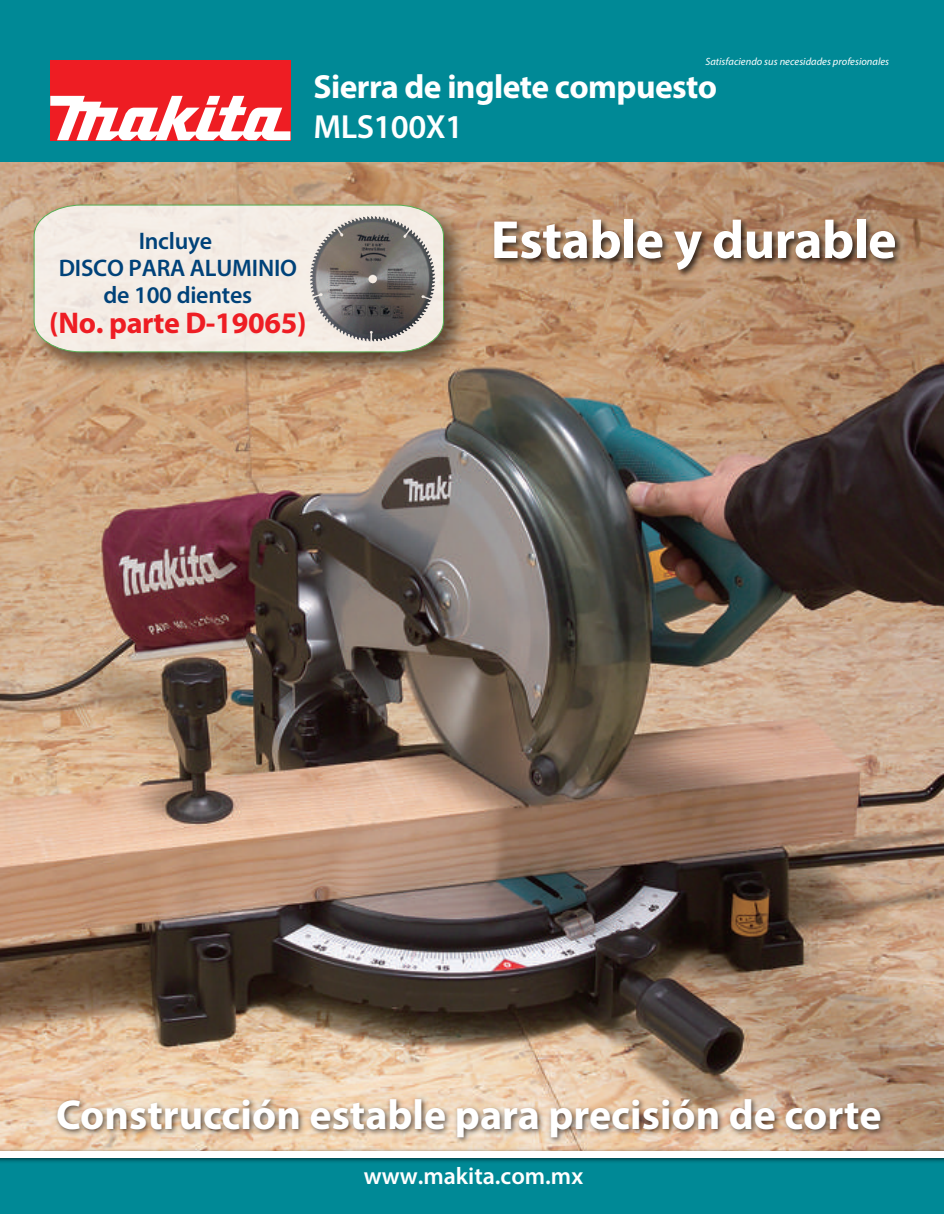
<style>
.page{position:relative;width:944px;height:1214px;background:#fff}
.page>*{position:absolute;margin:0;border:0;box-sizing:border-box;transform-origin:0 0}
.t1{font:700 54px "Myriad Pro";letter-spacing:-.01em;color:#fff}
.t2{font:700 42px "Myriad Pro";color:#fff}
.t3{font:700 33.6px "Myriad Pro";letter-spacing:-.015em;color:#fff}
.t4{font:600 33.6px "Myriad Pro";letter-spacing:-.015em;color:#fff}
.t5{font:700 30px "Myriad Pro";letter-spacing:-.01em;color:#ee1d23}
.t6{font:600 24px/27px "Myriad Pro";letter-spacing:-.01em;color:#004279;text-align:center}
.t7{font:600 24px "Myriad Pro";color:#fff}
.t8{font:italic 10.5px "Myriad Pro";color:#fff}
</style>
<div class="page">
<img style="left:0;top:162px;width:944px;height:984px">
<img style="left:22px;top:193px;width:455px;height:192px">
<svg style="left:33px;top:204px;width:411px;height:149px;background:#d5cec6"></svg>
<img style="left:50px;top:1088px;width:861px;height:58px">
<div style="left:0;top:1155px;width:944px;height:59px;background:#008996"></div>
<img style="left:0;top:1146px;width:944px;height:16px">
<div style="left:0;top:1151px;width:944px;height:6px;background:#fff"></div>
<div style="left:0;top:0;width:944px;height:162px;background:#008996"></div>
<div style="left:50px;top:60px;width:240px;height:80px;background:#ee1d23"></div>
<svg style="left:50px;top:96px;width:240px;height:44px"></svg>
<img style="left:486px;top:208px;width:420px;height:74px">
<img style="left:330px;top:216px;width:45px;height:21px">
<p class="t8" style="left:705px;top:55px;width:185px">Satisfaciendo sus necesidades profesionales</p>
<h3 class="t3" style="left:313px;top:65px;width:405px">Sierra de inglete compuesto</h3>
<h3 class="t4" style="left:313px;top:105px;width:151px">MLS100X1</h3>
<h3 class="t6" style="left:59px;top:226px;width:240px">Incluye<br>DISCO PARA ALUMINIO de 100 dientes</h3>
<h3 class="t5" style="left:49px;top:303px;width:259px">(No. parte D-19065)</h3>
<h1 class="t1" style="left:491px;top:204px;width:407px">Estable y durable</h1>
<h2 class="t2" style="left:56px;top:1087px;width:827px">Construcción estable para precisión de corte</h2>
<h3 class="t7" style="left:364px;top:1160px;width:221px">www.makita.com.mx</h3>
</div>
